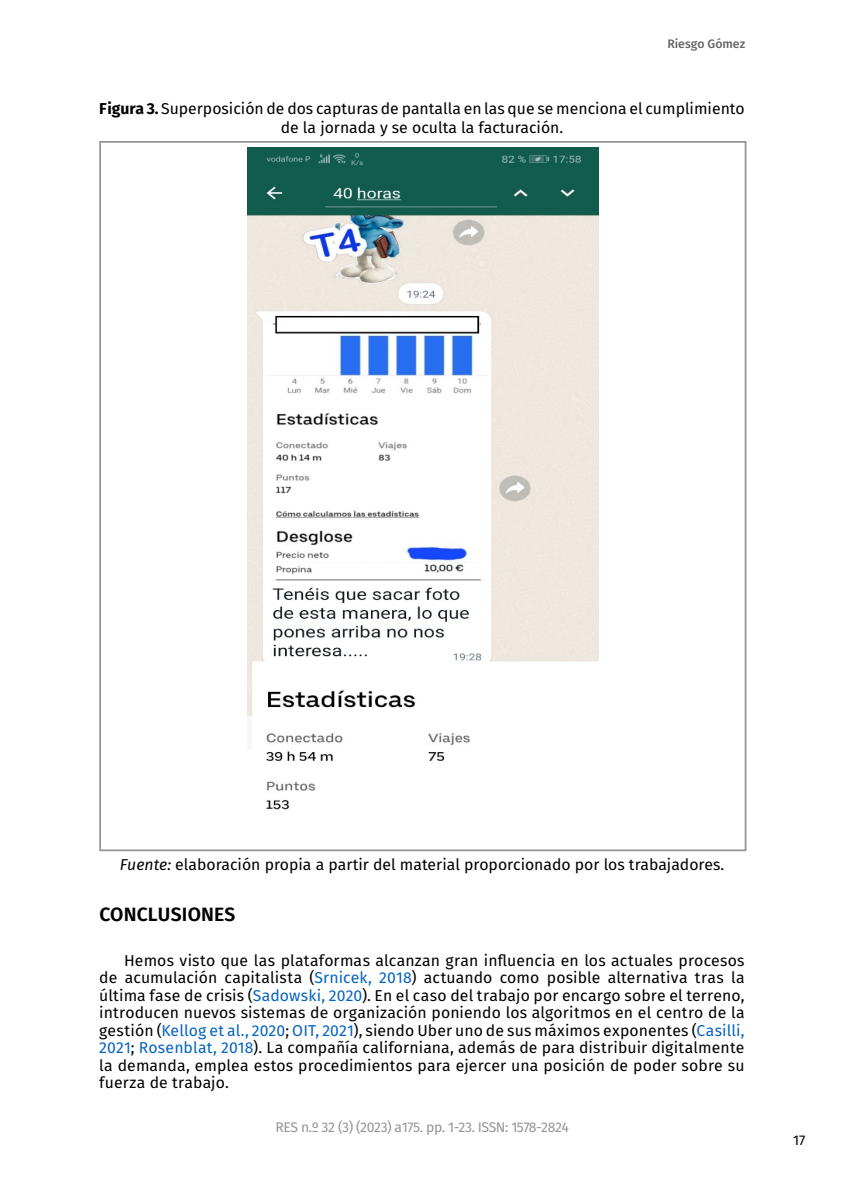
<style>
.page{position:relative;width:844px;height:1191px;background:#fff}
.page>*{position:absolute;margin:0;border:0;box-sizing:border-box;transform-origin:0 0}
.t1{font:600 19.25px "Fira Sans";letter-spacing:.01em;color:#000}
.t2{font:15.75px/17.5px "Fira Sans";color:#000;text-align:center}
.t3{font:14px "Fira Sans";letter-spacing:-.03em;color:#939598}
.t4{font:14px "Fira Sans";color:#000}
.t5{font:500 12.25px "Fira Sans";color:#636466}
.s1{font-weight:700}
.s2{font-style:italic}
.s3{color:#0563c1}
</style>
<div class="page">
<img style="left:247px;top:147px;width:351px;height:663px">
<p class="t5" style="left:667px;top:33px;width:79px">Riesgo Gómez</p>
<p class="t2" style="left:99px;top:99px;width:646px;line-height:18.9px"><span class="s1">Figura 3.</span> Superposición de dos capturas de pantalla en las que se menciona el cumplimiento de la jornada y se oculta la facturación.</p>
<p class="t2" style="left:120px;top:855px;width:606px"><span class="s2">Fuente:</span> elaboración propia a partir del material proporcionado por los trabajadores.</p>
<p class="t1" style="left:99px;top:898px;width:138px">CONCLUSIONES</p>
<p class="t2" style="left:99px;top:951px;width:646px;text-align:justify;text-indent:25px">Hemos visto que las plataformas alcanzan gran influencia en los actuales procesos de acumulación capitalista (<span class="s3">Srnicek, 2018</span>) actuando como posible alternativa tras la última fase de crisis (<span class="s3">Sadowski, 2020</span>). En el caso del trabajo por encargo sobre el terreno, introducen nuevos sistemas de organización poniendo los algoritmos en el centro de la gestión (<span class="s3">Kellog et al., 2020</span>; <span class="s3">OIT, 2021</span>), siendo Uber uno de sus máximos exponentes (<span class="s3">Casilli, 2021</span>; <span class="s3">Rosenblat, 2018</span>). La compañía californiana, además de para distribuir digitalmente la demanda, emplea estos procedimientos para ejercer una posición de poder sobre su fuerza de trabajo.</p>
<p class="t3" style="left:275px;top:1116px;width:295px">RES n.º 32 (3) (2023) a175. pp. 1-23. ISSN: 1578-2824</p>
<p class="t4" style="left:793px;top:1129px;width:14px">17</p>
</div>
